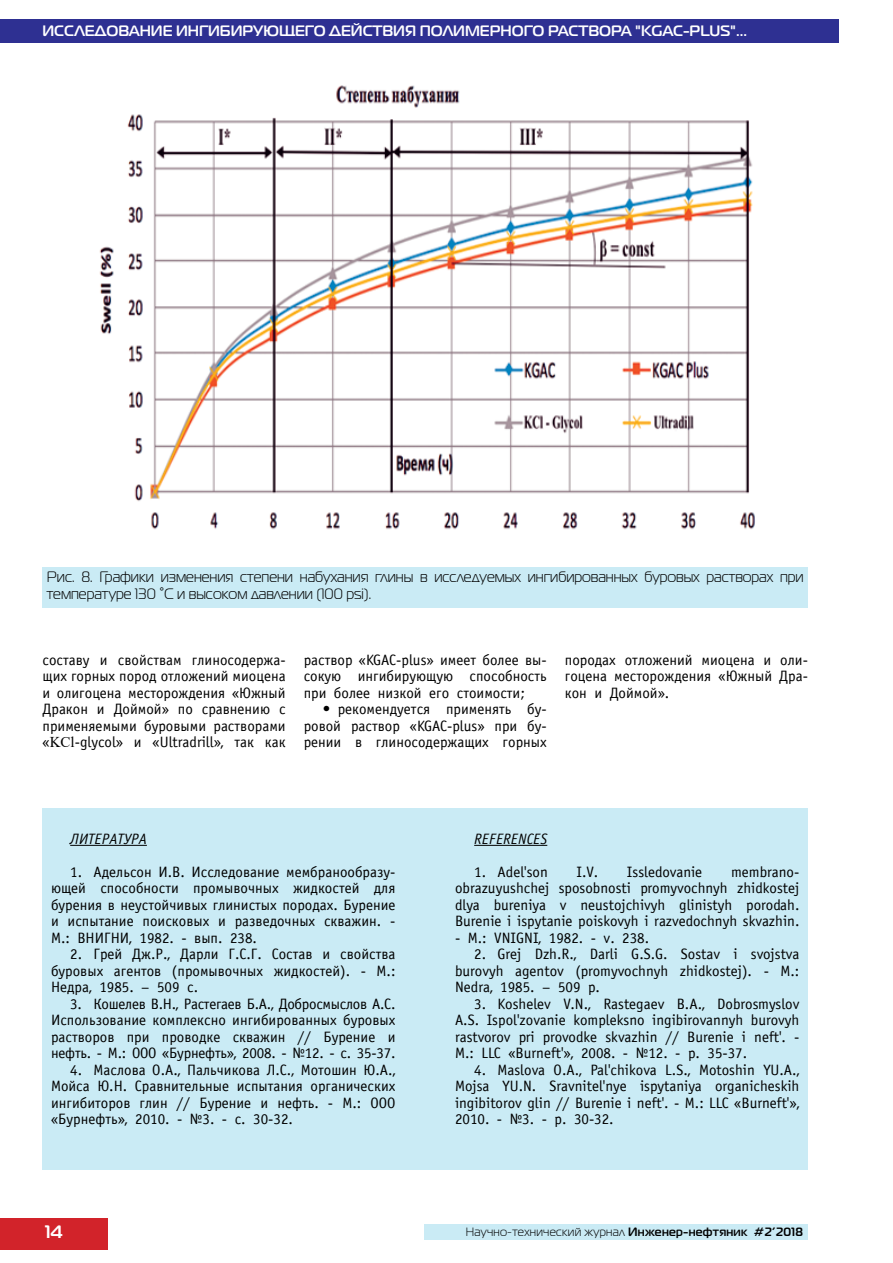
<style>
.page{position:relative;width:893px;height:1263px;background:#fff}
.page>*{position:absolute;margin:0;border:0;box-sizing:border-box;transform-origin:0 0}
.t1{font:700 18px "PT Magistral";color:#fff}
.t2{font:15px/16.5px "Officina Sans";color:#000;text-align:justify}
.t3{font:15px/16.5px "PT Magistral";color:#000}
.t4{font:700 15px "PT Magistral";color:#fff}
.t5{font:italic 15px "Officina Sans";color:#000}
.t6{font:12px "PT Magistral";letter-spacing:.025em;color:#000}
.s1{font-family:"Times New Roman"}
.s2{font-weight:700}
</style>
<div class="page">
<div style="left:0;top:1218px;width:108px;height:31px;background:#d2232a"></div>
<div style="left:425px;top:1224px;width:383px;height:15px;background:#caebf5"></div>
<div style="left:0;top:19px;width:839px;height:24px;background:#2e3092"></div>
<img style="left:99px;top:85px;width:656px;height:445px">
<div style="left:43px;top:567px;width:765px;height:40px;background:#caebf5"></div>
<div style="left:43px;top:808px;width:382px;height:361px;background:#caebf5"></div>
<hr style="left:70px;top:845px;width:77px;height:1px;background:#000">
<div style="left:425px;top:808px;width:383px;height:361px;background:#caebf5"></div>
<hr style="left:474px;top:845px;width:73px;height:1px;background:#000">
<p class="t4" style="left:43px;top:22px;width:12px">исс</p>
<p class="t4" style="left:74px;top:22px;width:23px">ледование</p>
<p class="t4" style="left:176px;top:22px;width:290px">ин гибирующего действия полимерно</p>
<p class="t4" style="left:524px;top:22px;width:36px">го рас</p>
<p class="t4" style="left:578px;top:22px;width:22px">твора</p>
<p class="t4" style="left:635px;top:22px;width:113px">"KGAC-plus"...</p>
<p class="t3" style="left:47px;top:569px;width:758px">Рис. 8. Графики изменения степени набухания глины в исследуемых ингибированных буровых растворах при температуре 130 °С и высоком давлении (100 psi).</p>
<p class="t2" style="left:43px;top:652px;width:245px">составу и свойствам глиносодержа&shy;щих горных пород отложений миоцена и олигоцена месторождения «Южный Дракон и Доймой» по сравнению с применяемыми буровыми растворами «<span class="s1">KCl</span>-glycol» и «Ultradrill», так как</p>
<p class="t2" style="left:304px;top:652px;width:245px">раствор «KGAC-plus» имеет более вы&shy;сокую ингибирующую способность при более низкой его стоимости;</p>
<p class="t2" style="left:304px;top:701px;width:245px;text-indent:19px">• рекомендуется применять бу&shy;ровой раствор «KGAC-plus» при бу&shy;рении в глиносодержащих горных</p>
<p class="t2" style="left:565px;top:652px;width:245px">породах отложений миоцена и оли&shy;гоцена месторождения «Южный Дра&shy;кон и Доймой».</p>
<p class="t5" style="left:70px;top:831px;width:78px">ЛИТЕРАТУРА</p>
<p class="t2" style="left:51px;top:864px;width:346px;text-indent:19px">1. Адельсон И.В. Исследование мембранообразу&shy;ющей способности промывочных жидкостей для бурения в неустойчивых глинистых породах. Бурение и испытание поисковых и разведочных скважин. - М.: ВНИГНИ, 1982. - вып. 238.</p>
<p class="t2" style="left:51px;top:946px;width:346px;text-indent:19px">2. Грей Дж.Р., Дарли Г.С.Г. Состав и свойства буровых агентов (промывочных жидкостей). - М.:<br>Недра, 1985. – 509 с.</p>
<p class="t2" style="left:51px;top:996px;width:346px;text-indent:19px">3. Кошелев В.Н., Растегаев Б.А., Добросмыслов А.С.<br>Использование комплексно ингибированных буровых растворов при проводке скважин // Бурение и нефть. - М.: ООО «Бурнефть», 2008. - №12. - с. 35-37.</p>
<p class="t2" style="left:51px;top:1062px;width:346px;text-indent:19px">4. Маслова О.А., Пальчикова Л.С., Мотошин Ю.А., Мойса Ю.Н. Сравнительные испытания органических ингибиторов глин // Бурение и нефть. - М.: ООО «Бурнефть», 2010. - №3. - с. 30-32.</p>
<p class="t5" style="left:474px;top:831px;width:75px">REFERENCES</p>
<p class="t2" style="left:474px;top:864px;width:75px">1. Adel'son</p>
<p class="t2" style="left:577px;top:864px;width:23px">I.V.</p>
<p class="t2" style="left:627px;top:864px;width:77px">Issledovanie</p>
<p class="t2" style="left:455px;top:864px;width:346px;text-indent:276px">membrano&shy;obrazuyushchej sposobnosti promyvochnyh zhidkostej dlya bureniya v neustojchivyh glinistyh porodah.<br>Burenie i ispytanie poiskovyh i razvedochnyh skvazhin.</p>
<p class="t2" style="left:455px;top:930px;width:196px">- M.: VNIGNI, 1982. - v. 238.</p>
<p class="t2" style="left:455px;top:946px;width:346px;text-indent:19px">2. Grej Dzh.R., Darli G.S.G. Sostav i svojstva burovyh agentov (promyvochnyh zhidkostej). - M.:<br>Nedra, 1985. – 509 p.</p>
<p class="t2" style="left:455px;top:996px;width:346px;text-indent:19px">3. Koshelev V.N., Rastegaev B.A., Dobrosmyslov A.S. Ispol'zovanie kompleksno ingibirovannyh burovyh rastvorov pri provodke skvazhin // Burenie i neft'. - M.: LLC «Burneft'», 2008. - №12. - p. 35-37.</p>
<p class="t2" style="left:455px;top:1062px;width:346px;text-indent:19px">4. Maslova O.A., Pal'chikova L.S., Motoshin YU.A., Mojsa YU.N. Sravnitel'nye ispytaniya organicheskih ingibitorov glin // Burenie i neft'. - M.: LLC «Burneft'», 2010. - №3. - p. 30-32.</p>
<p class="t1" style="left:45px;top:1221px;width:19px">14</p>
<p class="t6" style="left:466px;top:1225px;width:339px">Научно-технический журнал <span class="s2">Инженер-нефтяник #2’2018</span></p>
</div>
